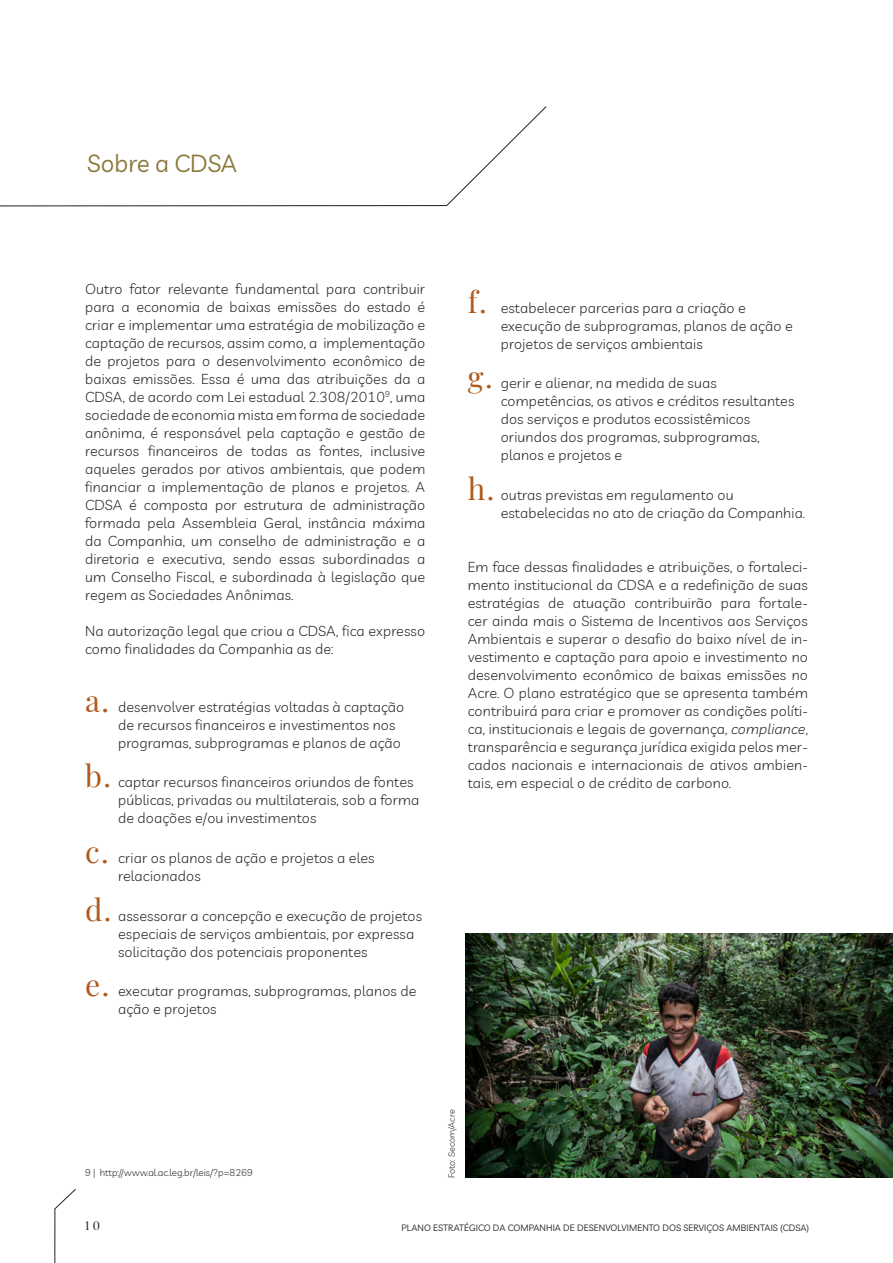
<style>
.page{position:relative;width:893px;height:1263px;background:#fff}
.page>*{position:absolute;margin:0;border:0;box-sizing:border-box;transform-origin:0 0}
.t1{font:24.15px "Livvic";color:#8a793b}
.t2{font:300 14.4px/18px "Livvic";letter-spacing:.01em;color:#231f20}
.t3{font:12px "Playfair Display";color:#231f20}
.t4{font:300 9.75px "Livvic";color:#231f20}
.t5{font:9px "Livvic";letter-spacing:.01em;color:#231f20}
.t6{font:300 9px "Livvic";letter-spacing:-.005em;color:#231f20}
.s1{font-family:"Playfair Display";font-weight:400;font-size:30px;color:#af591d}
.s2{font-style:italic}
</style>
<div class="page">
<svg style="left:54px;top:1189px;width:22px;height:74px"></svg>
<svg style="left:0;top:106px;width:547px;height:101px"></svg>
<img style="left:466px;top:933px;width:427px;height:245px">
<p class="t1" style="left:87px;top:145px;width:151px">Sobre a CDSA</p>
<p class="t2" style="left:85px;top:279px;width:342px;text-align:justify">Outro fator relevante fundamental para contribuir para a economia de baixas emissões do estado é criar e implementar uma estratégia de mobilização e captação de recursos, assim como, a implementação de projetos para o desenvolvimento econômico de baixas emissões. Essa é uma das atribuições da a CDSA, de acordo com Lei estadual 2.308/2010<sup>9</sup>, uma sociedade de economia mista em forma de sociedade anônima, é responsável pela captação e gestão de recursos financeiros de todas as fontes, inclusive aqueles gerados por ativos ambientais, que podem financiar a implementação de planos e projetos. A CDSA é composta por estrutura de administração formada pela Assembleia Geral, instância máxima da Companhia, um conselho de administração e a diretoria e executiva, sendo essas subordinadas a um Conselho Fiscal, e subordinada à legislação que regem as Sociedades Anônimas.</p>
<p class="t2" style="left:85px;top:621px;width:342px">Na autorização legal que criou a CDSA, fica expresso como finalidades da Companhia as de:</p>
<p class="t2" style="left:118px;top:697px;width:288px;text-indent:-33px"><span class="s1">a.</span> desenvolver estratégias voltadas à captação de recursos financeiros e investimentos nos programas, subprogramas e planos de ação</p>
<p class="t2" style="left:118px;top:772px;width:303px;text-indent:-33px"><span class="s1">b.</span> captar recursos financeiros oriundos de fontes públicas, privadas ou multilaterais, sob a forma de doações e/ou investimentos</p>
<p class="t2" style="left:118px;top:848px;width:258px;text-indent:-33px"><span class="s1">c.</span> criar os planos de ação e projetos a eles relacionados</p>
<p class="t2" style="left:118px;top:905px;width:306px;text-indent:-33px"><span class="s1">d.</span> assessorar a concepção e execução de projetos especiais de serviços ambientais, por expressa solicitação dos potenciais proponentes</p>
<p class="t2" style="left:118px;top:981px;width:300px;text-indent:-33px"><span class="s1">e.</span> executar programas, subprogramas, planos de ação e projetos</p>
<p class="t2" style="left:501px;top:298px;width:293px;text-indent:-33px"><span class="s1">f.</span> estabelecer parcerias para a criação e execução de subprogramas, planos de ação e projetos de serviços ambientais</p>
<p class="t2" style="left:501px;top:373px;width:295px;text-indent:-33px"><span class="s1">g.</span> gerir e alienar, na medida de suas competências, os ativos e créditos resultantes dos serviços e produtos ecossistêmicos oriundos dos programas, subprogramas, planos e projetos e</p>
<p class="t2" style="left:501px;top:485px;width:306px;text-indent:-33px"><span class="s1">h.</span> outras previstas em regulamento ou estabelecidas no ato de criação da Companhia.</p>
<p class="t2" style="left:468px;top:557px;width:342px;text-align:justify">Em face dessas finalidades e atribuições, o fortaleci&shy;mento institucional da CDSA e a redefinição de suas estratégias de atuação contribuirão para fortale&shy;cer ainda mais o Sistema de Incentivos aos Serviços Ambientais e superar o desafio do baixo nível de in&shy;vestimento e captação para apoio e investimento no desenvolvimento econômico de baixas emissões no Acre. O plano estratégico que se apresenta também contribuirá para criar e promover as condições políti&shy;ca, institucionais e legais de governança, <span class="s2">compliance</span>, transparência e segurança jurídica exigida pelos mer&shy;cados nacionais e internacionais de ativos ambien&shy;tais, em especial o de crédito de carbono.</p>
<p class="t4" style="left:85px;top:1165px;width:169px">9 | http://www.al.ac.leg.br/leis/?p=8269</p>
<p class="t6" style="left:445px;top:1178px;width:70px;rotate:-90deg">Foto: Secom/Acre</p>
<p class="t3" style="left:85px;top:1216px;width:17px">1 0</p>
<p class="t5" style="left:401px;top:1221px;width:409px">PLANO ESTRATÉGICO DA COMPANHIA DE DESENVOLVIMENTO DOS SERVIÇOS AMBIENTAIS (CDSA)</p>
</div>
